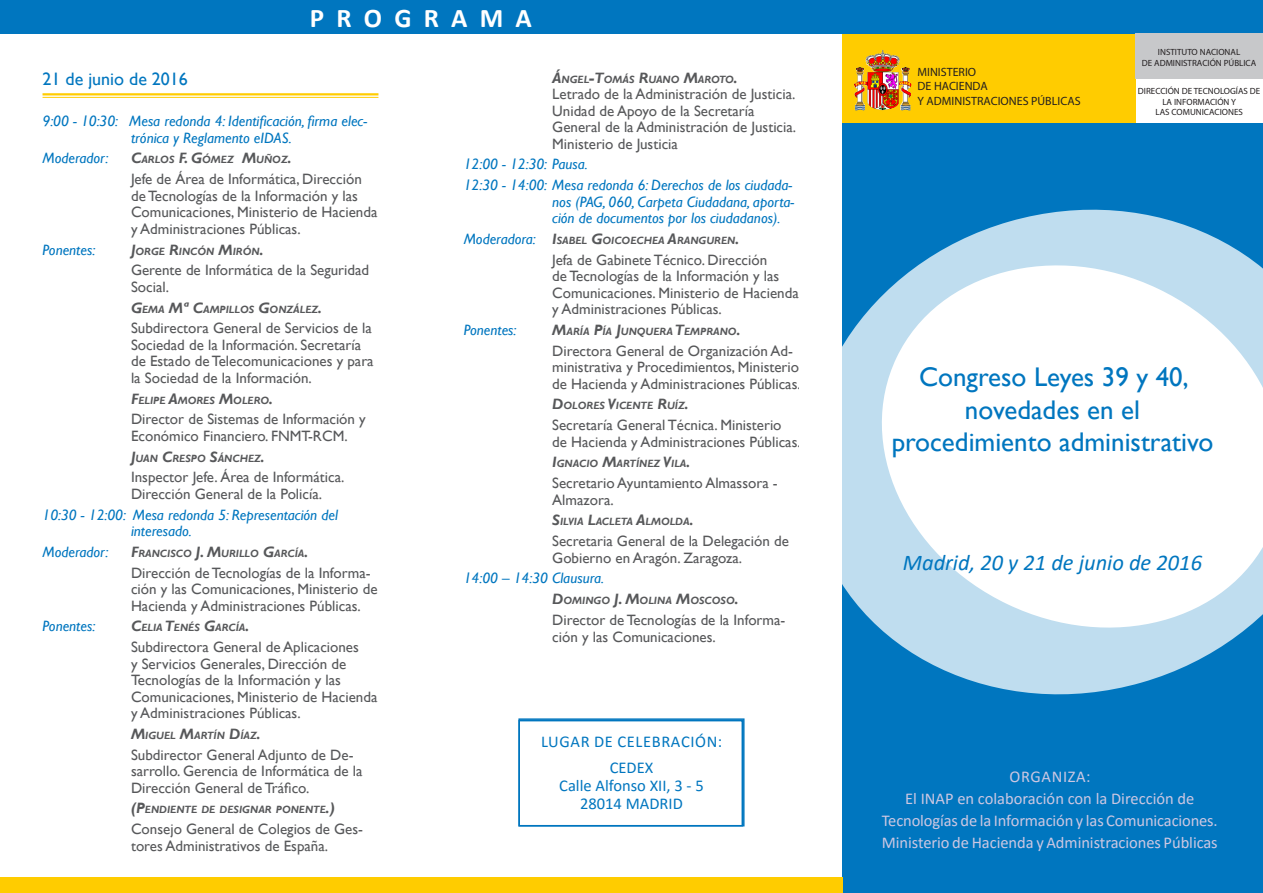
<style>
.page{position:relative;width:1263px;height:893px;background:#fff}
.page>*{position:absolute;margin:0;border:0;box-sizing:border-box;transform-origin:0 0}
.t1{font:27px "Gill Sans";color:#0076bf}
.t2{font:700 27px "Calibri";color:#fff}
.t3{font:italic 22.5px "Calibri";color:#0076bf}
.t4{font:18px "Gill Sans";color:#0076bf}
.t5{font:16.5px/22.2px "Calibri";letter-spacing:-.005em;color:#cdc7e2;text-align:center}
.C__de_texto{font:16.5px "Calibri";color:#0076bf}
.C__de_texto-2{font:16.5px "Calibri";letter-spacing:.04em;color:#0076bf}
.t6{font:15px/16.5px "Gill Sans";color:#57585a}
.t7{font:italic 15px/16.5px "Gill Sans";color:#0076bf}
.t8{font:12px "Myriad Pro";color:#231f20}
.t9{font:italic 700 10.5px "Gill Sans";color:#57585a}
.t10{font:9px/10.8px "Myriad Pro";color:#231f20;text-align:center}
.s1{font-size:15px}
.s2{font-weight:400;font-size:15px;color:#0076bf}
</style>
<div class="page">
<div style="left:842px;top:33px;width:293px;height:90px;background:#fc0"></div>
<hr style="left:43px;top:93px;width:335px;height:2px;background:#fc0">
<hr style="left:43px;top:97px;width:335px;height:1px;background:#fc0">
<div style="left:0;top:0;width:1263px;height:33px;background:#0076bf"></div>
<div style="left:518px;top:718px;width:226px;height:108px;border:2px solid #0076bf"></div>
<div style="left:518px;top:720px;width:225px;height:106px;border:2px solid #0076bf"></div>
<img style="left:854px;top:50px;width:46px;height:60px">
<div style="left:842px;top:123px;width:421px;height:770px;background:#0076bf"></div>
<svg style="left:842px;top:209px;width:378px;height:486px;fill:#bfddef"></svg>
<svg style="left:855px;top:240px;width:408px;height:413px;background:#e1eff7"></svg>
<div style="left:0;top:877px;width:843px;height:16px;background:#fc0"></div>
<div style="left:1135px;top:33px;width:128px;height:46px;background:#c7c8ca"></div>
<p class="t2" style="left:310px;top:-1px;width:223px">P R O G R A M A</p>
<p class="t4" style="left:43px;top:68px;width:147px">21 de junio de 2016</p>
<p class="t7" style="left:131px;top:113px;width:238px;text-indent:-88px">9:00 - 10:30: Mesa redonda 4: Identificación, firma elec&shy;trónica y Reglamento eIDAS.</p>
<p class="t7" style="left:43px;top:150px;width:67px">Moderador:</p>
<p class="t9" style="left:131px;top:154px;width:162px"><span class="s1">C</span>ARLOS <span class="s1">F. G</span>ÓMEZ <span class="s1">M</span>UÑOZ<span class="s1">.</span></p>
<p class="t6" style="left:131px;top:171px;width:248px">Jefe de Área de Informática, Dirección de Tecnologías de la Información y las Comunicaciones, Ministerio de Hacienda y Administraciones Públicas.</p>
<p class="t7" style="left:43px;top:241px;width:54px">Ponentes:</p>
<p class="t9" style="left:131px;top:245px;width:134px"><span class="s1">J</span>ORGE <span class="s1">R</span>INCÓN <span class="s1">M</span>IRÓN<span class="s1">.</span></p>
<p class="t6" style="left:131px;top:262px;width:240px">Gerente de Informática de la Seguridad<br>Social.</p>
<p class="t9" style="left:131px;top:303px;width:192px"><span class="s1">G</span>EMA <span class="s1">Mª C</span>AMPILLOS <span class="s1">G</span>ONZÁLEZ<span class="s1">.</span></p>
<p class="t6" style="left:131px;top:320px;width:244px">Subdirectora General de Servicios de la Sociedad de la Información. Secretaría de Estado de Telecomunicaciones y para la Sociedad de la Información.</p>
<p class="t9" style="left:131px;top:394px;width:143px"><span class="s1">F</span>ELIPE <span class="s1">A</span>MORES <span class="s1">M</span>OLERO<span class="s1">.</span></p>
<p class="t6" style="left:131px;top:411px;width:236px">Director de Sistemas de Información y<br>Económico Financiero. FNMT-RCM.</p>
<p class="t9" style="left:131px;top:452px;width:135px"><span class="s1">J</span>UAN <span class="s1">C</span>RESPO <span class="s1">S</span>ÁNCHEZ<span class="s1">.</span></p>
<p class="t6" style="left:131px;top:469px;width:215px">Inspector Jefe. Área de Informática.<br>Dirección General de la Policía.</p>
<p class="t7" style="left:131px;top:506px;width:208px;text-indent:-88px">10:30 - 12:00: Mesa redonda 5: Representación del interesado.</p>
<p class="t7" style="left:43px;top:544px;width:67px">Moderador:</p>
<p class="t9" style="left:131px;top:547px;width:179px"><span class="s1">F</span>RANCISCO <span class="s1">J. M</span>URILLO <span class="s1">G</span>ARCÍA<span class="s1">.</span></p>
<p class="t6" style="left:131px;top:564px;width:248px">Dirección de Tecnologías de la Informa&shy;ción y las Comunicaciones, Ministerio de<br>Hacienda y Administraciones Públicas.</p>
<p class="t7" style="left:43px;top:618px;width:54px">Ponentes:</p>
<p class="t9" style="left:131px;top:622px;width:120px"><span class="s1">C</span>ELIA <span class="s1">T</span>ENÉS <span class="s1">G</span>ARCÍA<span class="s1">.</span></p>
<p class="t6" style="left:131px;top:639px;width:248px">Subdirectora General de Aplicaciones<br>y Servicios Generales, Dirección de Tecnologías de la Información y las Comunicaciones, Ministerio de Hacienda y Administraciones Públicas.</p>
<p class="t9" style="left:131px;top:729px;width:131px"><span class="s1">M</span> IGUEL <span class="s1">M</span>ARTÍN <span class="s1">D</span>ÍAZ<span class="s1">.</span></p>
<p class="t6" style="left:131px;top:746px;width:233px">Subdirector General Adjunto de De&shy;sarrollo. Gerencia de Informática de la<br>Dirección General de Tráfico.</p>
<p class="t9" style="left:131px;top:804px;width:205px"><span class="s1">(P</span>ENDIENTE DE DESIGNAR PONENTE<span class="s1">.)</span></p>
<p class="t6" style="left:131px;top:821px;width:234px">Consejo General de Colegios de Ges&shy;tores Administrativos de España.</p>
<p class="t9" style="left:552px;top:73px;width:187px"><span class="s1">Á</span> NGEL<span class="s1">-T</span>OMÁS <span class="s1">R</span>UANO <span class="s1">M</span>AROTO<span class="s1">.</span></p>
<p class="t6" style="left:552px;top:86px;width:245px">Letrado de la Administración de Justicia.<br>Unidad de Apoyo de la Secretaría General de la Administración de Justicia.<br>Ministerio de Justicia</p>
<p class="t7" style="left:464px;top:156px;width:126px">12:00 - 12:30: Pausa.</p>
<p class="t7" style="left:552px;top:177px;width:244px;text-indent:-88px">12:30 - 14:00: Mesa redonda 6: Derechos de los ciudada&shy;nos (PAG, 060, Carpeta Ciudadana, aporta&shy;ción de documentos por los ciudadanos).</p>
<p class="t9" style="left:464px;top:234px;width:277px"><span class="s2">Moderadora:</span> <span class="s1">I</span>SABEL <span class="s1">G</span>OICOECHEA <span class="s1">A</span>RANGUREN<span class="s1">.</span></p>
<p class="t6" style="left:552px;top:252px;width:248px">Jefa de Gabinete Técnico. Dirección<br>de Tecnologías de la Información y las Comunicaciones. Ministerio de Hacienda y Administraciones Públicas.</p>
<p class="t7" style="left:464px;top:322px;width:54px">Ponentes:</p>
<p class="t9" style="left:552px;top:325px;width:190px"><span class="s1">M</span>ARÍA <span class="s1">P</span>ÍA <span class="s1">J</span>UNQUERA <span class="s1">T</span>EMPRANO<span class="s1">.</span></p>
<p class="t6" style="left:552px;top:343px;width:250px">Directora General de Organización Ad&shy;ministrativa y Procedimientos, Ministerio de Hacienda y Administraciones Públicas.</p>
<p class="t9" style="left:552px;top:400px;width:138px"><span class="s1">D</span>OLORES <span class="s1">V</span>ICENTE <span class="s1">R</span>UÍZ<span class="s1">.</span></p>
<p class="t6" style="left:552px;top:417px;width:250px">Secretaría General Técnica. Ministerio<br>de Hacienda y Administraciones Públicas.</p>
<p class="t9" style="left:552px;top:458px;width:140px"><span class="s1">I</span>GNACIO <span class="s1">M</span>ARTÍNEZ <span class="s1">V</span>ILA<span class="s1">.</span></p>
<p class="t6" style="left:552px;top:475px;width:227px">Secretario Ayuntamiento Almassora -<br>Almazora.</p>
<p class="t9" style="left:552px;top:516px;width:143px"><span class="s1">S</span>ILVIA <span class="s1">L</span>ACLETA <span class="s1">A</span>LMOLDA<span class="s1">.</span></p>
<p class="t6" style="left:552px;top:533px;width:238px">Secretaria General de la Delegación de<br>Gobierno en Aragón. Zaragoza.</p>
<p class="t7" style="left:464px;top:570px;width:142px">14:00 – 14:30 Clausura.</p>
<p class="t9" style="left:552px;top:595px;width:188px"><span class="s1">D</span> OMINGO <span class="s1">J. M</span>OLINA <span class="s1">M</span>OSCOSO<span class="s1">.</span></p>
<p class="t6" style="left:552px;top:612px;width:235px;line-height:17.2px">Director de Tecnologías de la Informa&shy;ción y las Comunicaciones.</p>
<p class="C__de_texto-2" style="left:541px;top:730px;width:183px">LUGAR DE CELEBRACIÓN:</p>
<p class="C__de_texto" style="left:610px;top:756px;width:45px">CEDEX</p>
<p class="C__de_texto" style="left:559px;top:774px;width:146px">Calle Alfonso XII, 3 - 5</p>
<p class="C__de_texto" style="left:580px;top:792px;width:104px">28014 MADRID</p>
<p class="t8" style="left:917px;top:64px;width:60px">MINISTERIO</p>
<p class="t8" style="left:917px;top:79px;width:72px">DE HACIENDA</p>
<p class="t8" style="left:917px;top:93px;width:165px">Y ADMINISTRACIONES PÚBLICAS</p>
<p class="t10" style="left:1158px;top:47px;width:84px">INSTITUTO NACIONAL</p>
<p class="t10" style="left:1142px;top:57px;width:116px">DE ADMINISTRACIÓN PÚBLICA</p>
<p class="t10" style="left:1138px;top:85px;width:124px">DIRECCIÓN DE TECNOLOGÍAS DE<br>LA INFORMACIÓN Y</p>
<p class="t10" style="left:1155px;top:107px;width:89px">LAS COMUNICACIONES</p>
<p class="t1" style="left:919px;top:362px;width:271px">Congreso Leyes 39 y 40,</p>
<p class="t1" style="left:965px;top:394px;width:177px">novedades en el</p>
<p class="t1" style="left:892px;top:426px;width:323px">procedimiento administrativo</p>
<p class="t3" style="left:903px;top:546px;width:301px">Madrid, 20 y 21 de junio de 2016</p>
<p class="t5" style="left:882px;top:764px;width:337px">ORGANIZA:<br>El INAP en colaboración con la Dirección de Tecnologías de la Información y las Comunicaciones.<br>Ministerio de Hacienda y Administraciones Públicas</p>
</div>
